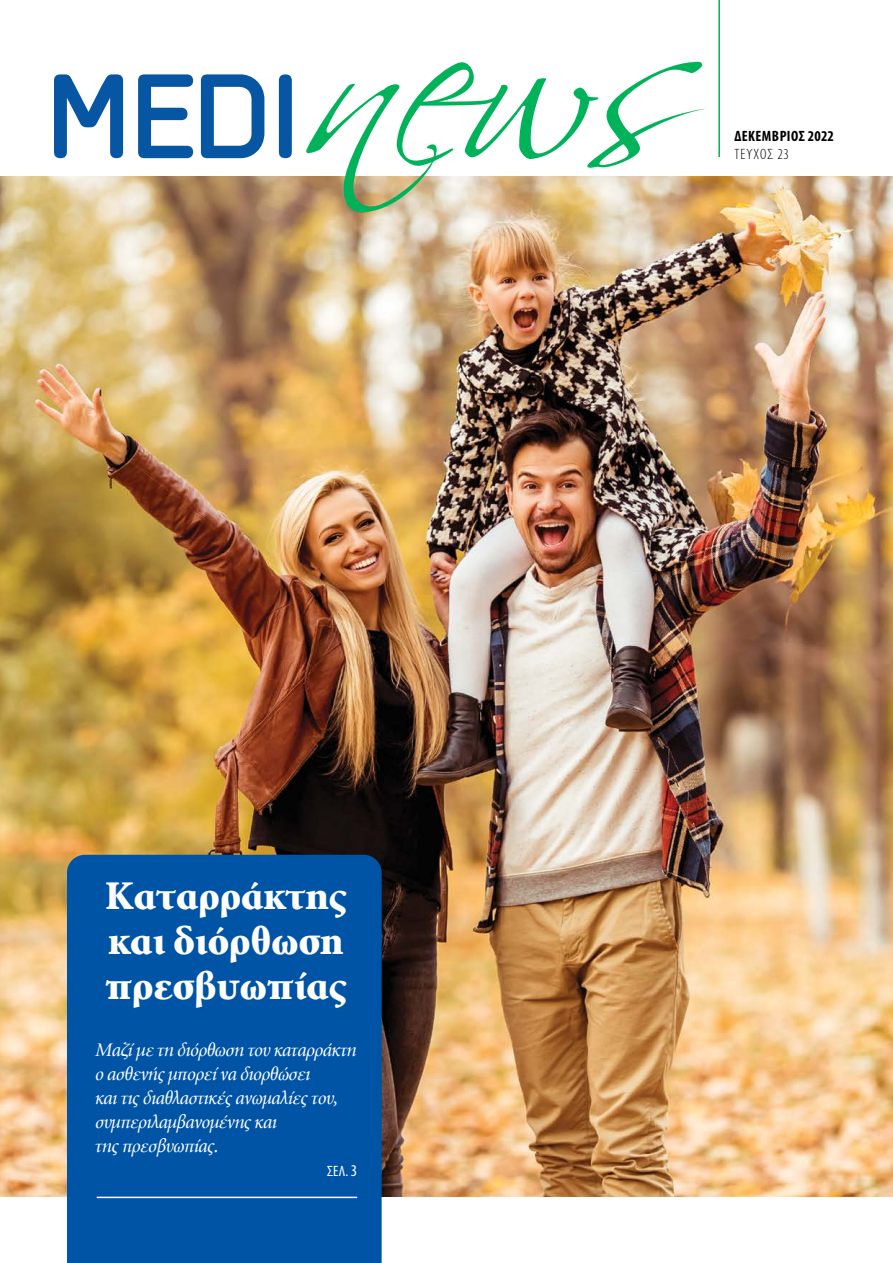
<style>
.page{position:relative;width:893px;height:1263px;background:#fff}
.page>*{position:absolute;margin:0;border:0;box-sizing:border-box;transform-origin:0 0}
.t1{font:900 40.5px/45px "Minion OS Greek";color:#fff;text-align:justify}
.t2{font:italic 19.5px/24px "Minion Greek";letter-spacing:-.03em;color:#fff}
.t3{font:700 condensed 15px "Myriad Pro";letter-spacing:.03em;color:#000}
.t4{font:300 condensed 15px "Myriad Pro";letter-spacing:.07em;color:#000}
.t5{font:condensed 15px "Myriad Pro";color:#fff}
.s1{font-size:16.5px}
</style>
<div class="page">
<img style="left:0;top:176px;width:893px;height:1020px">
<div style="left:67px;top:855px;width:315px;height:408px;background:#0054a6"></div>
<hr style="left:97px;top:1196px;width:260px;height:2px;background:#fff">
<hr style="left:718px;top:0;width:2px;height:157px;background:#00b259">
<svg style="left:54px;top:74px;width:69px;height:84px"></svg>
<svg style="left:138px;top:74px;width:55px;height:84px"></svg>
<svg style="left:201px;top:74px;width:63px;height:84px"></svg>
<div style="left:279px;top:74px;width:13px;height:84px;background:#0756a3;border-radius:6px"></div>
<svg style="left:306px;top:61px;width:398px;height:152px"></svg>
<h1 class="t1" style="left:105px;top:874px;width:243px">Καταρράκτης και διόρθωση πρεσβυωπίας</h1>
<p class="t2" style="left:94px;top:1038px;width:263px">Μαζί με τη διόρθωση του καταρράκτη ο ασθενής μπορεί να διορθώσει<br>και τις διαθλαστικές ανωμαλίες του, συμπεριλαμβανομένης και<br>της πρεσβυωπίας.</p>
<p class="t5" style="left:327px;top:1161px;width:32px">ΣΕΛ. <span class="s1">3</span></p>
<p class="t3" style="left:734px;top:126px;width:101px">ΔΕΚΈΜΒΡΙΟΣ 2022</p>
<p class="t4" style="left:734px;top:145px;width:56px">ΤΕΥΧΟΣ 23</p>
</div>
